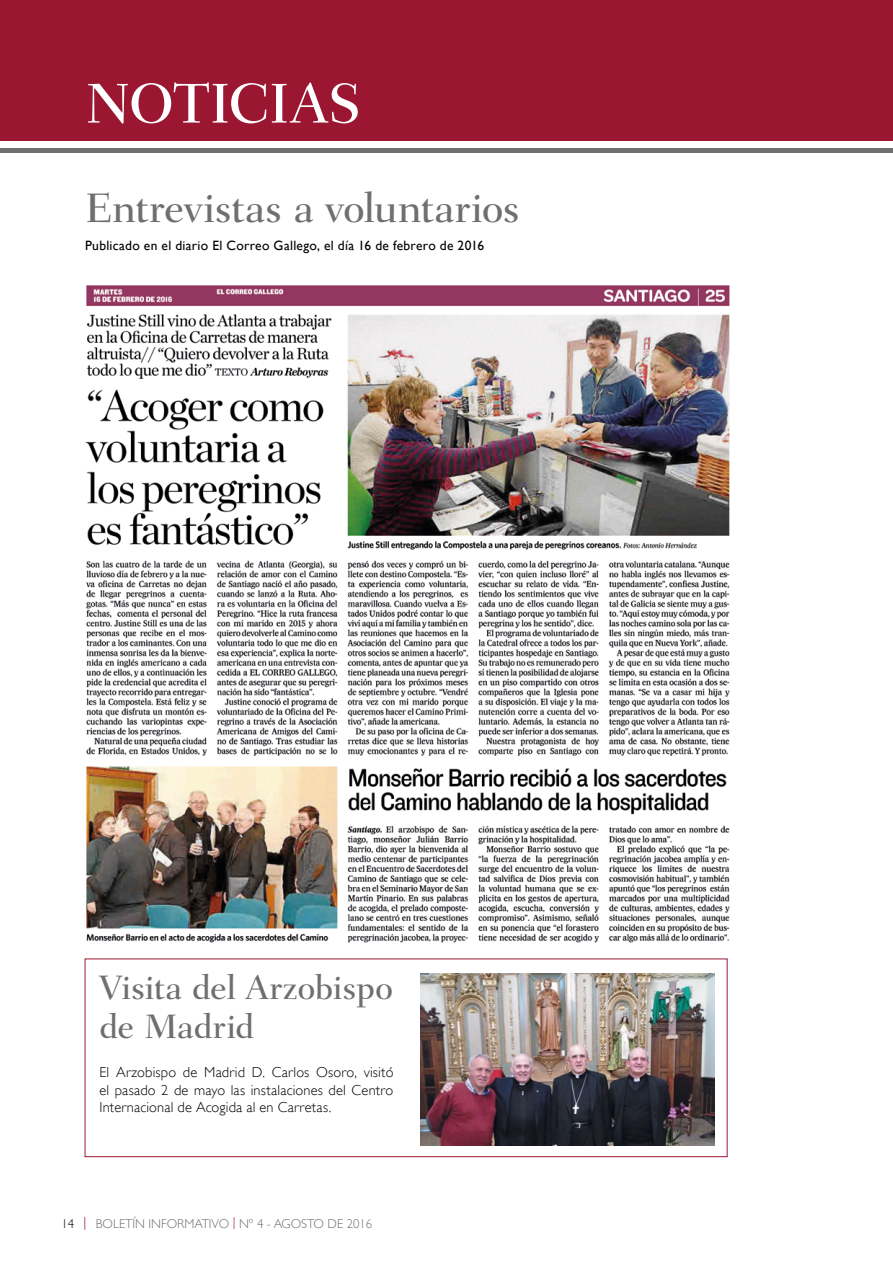
<style>
.page{position:relative;width:893px;height:1263px;background:#fff}
.page>*{position:absolute;margin:0;border:0;box-sizing:border-box;transform-origin:0 0}
.t1{font:500 57px "Fairfield LT Std";letter-spacing:-.015em;color:#fff}
.t2{font:500 42px "Fairfield LT Std";letter-spacing:-.01em;color:#706f6f}
.t3{font:500 34.5px/39px "Fairfield LT Std";letter-spacing:-.01em;color:#706f6f}
.t4{font:300 14.4px/17.2px "Gill Sans";letter-spacing:.015em;color:#000;text-align:justify}
.t5{font:13.5px "Gill Sans";letter-spacing:.025em;color:#000}
.t6{font:300 12.75px "Gill Sans";color:#706f6f}
.s1{color:#000}
.s2{font-family:"Helvetica Neue LT Std";color:#9b1731}
.s3{color:#9b1731}
</style>
<div class="page">
<div style="left:0;top:0;width:893px;height:140px;background:#9b1731"></div>
<div style="left:85px;top:958px;width:642px;height:199px;background:#fff;border:1px solid #9b1731"></div>
<img style="left:85px;top:285px;width:645px;height:658px">
<hr style="left:0;top:149px;width:893px;height:4px;background:#706f6f">
<img style="left:421px;top:974px;width:294px;height:171px">
<h1 class="t1" style="left:85px;top:71px;width:278px">NOTICIAS</h1>
<h2 class="t2" style="left:85px;top:184px;width:436px">Entrevistas a voluntarios</h2>
<p class="t5" style="left:85px;top:238px;width:401px">Publicado en el diario El Correo Gallego, el día 16 de febrero de 2016</p>
<h3 class="t3" style="left:99px;top:968px;width:295px">Visita del Arzobispo de Madrid</h3>
<p class="t4" style="left:99px;top:1064px;width:296px">El Arzobispo de Madrid D. Carlos Osoro, visitó el pasado 2 de mayo las instalaciones del Centro Internacional de Acogida al en Carretas.</p>
<p class="t6" style="left:62px;top:1216px;width:312px"><span class="s1">14</span> <span class="s2">|</span> BOLETÍN INFORMATIVO <span class="s3">|</span> Nº 4 - AGOSTO DE 2016</p>
</div>
